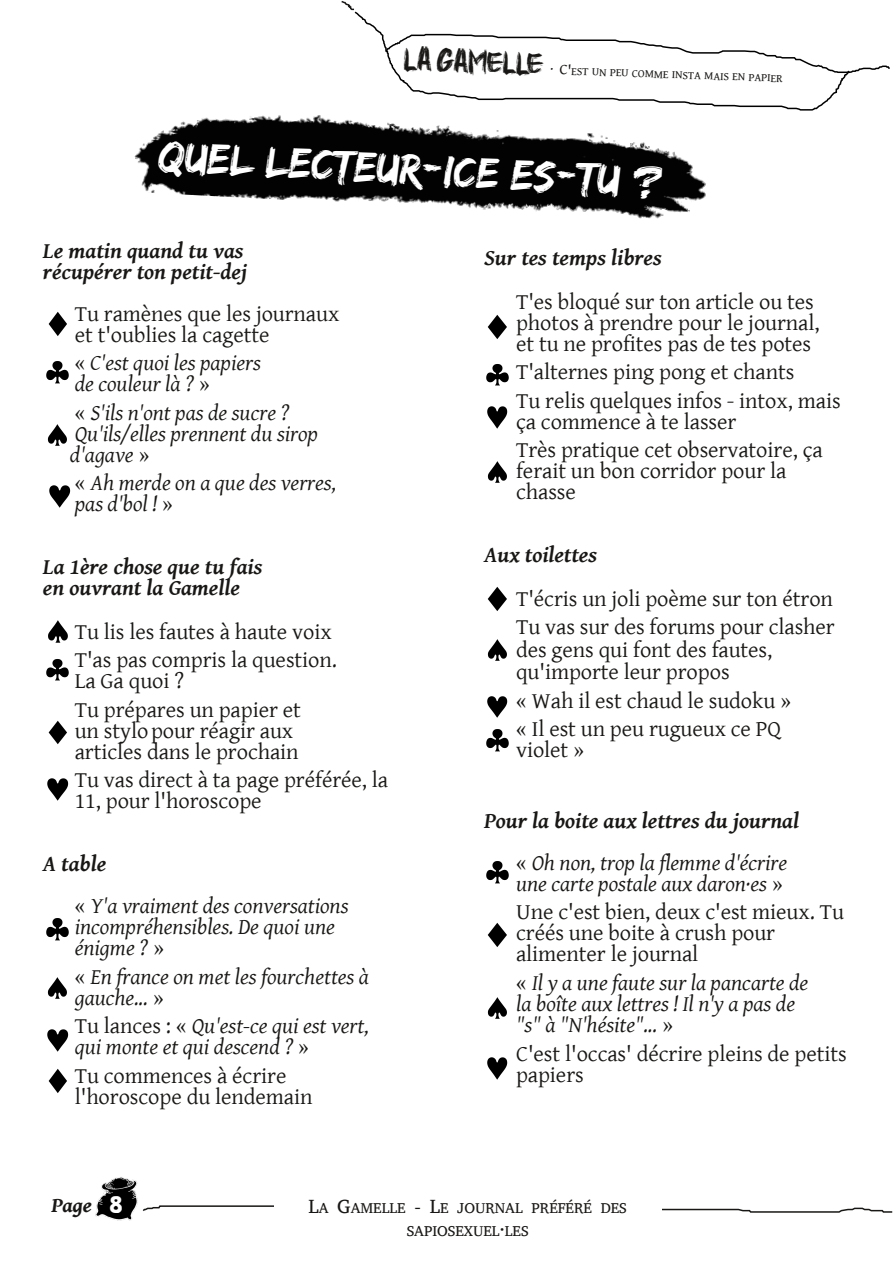
<style>
.page{position:relative;width:893px;height:1263px;background:#fff}
.page>*{position:absolute;margin:0;border:0;box-sizing:border-box;transform-origin:0 0}
.t1{font:45px "Edo SZ";color:#fff}
.t2{font:24px "Block BE";color:#fff}
.t3{font:22.5px/21px "Gentium Basic";color:#181715}
.t4{font:italic 22.5px/21px "Gentium Basic";color:#181715}
.t5{font:italic 700 22.5px/21px "Gentium Basic";letter-spacing:-.005em;color:#181715}
.t6{font:italic 700 21px "Gentium Book Basic";color:#181715}
.t7{font:14.7px/22.5px "Abyssinica SIL";letter-spacing:-.005em;color:#181715;text-align:center}
.t8{font:11.25px "Gentium Book Basic";color:#181715}
.s1{font-family:"Higher Jump";font-size:15px}
.s2{font-size:15px}
.s3{font-style:normal}
.s4{font-weight:700}
.s5{font-weight:400;font-style:normal}
.s6{font-weight:400}
.s7{font-style:italic}
.s8{font-size:19.5px}
</style>
<div class="page">
<svg style="left:142px;top:1205px;width:751px;height:8px"></svg>
<svg style="left:341px;top:1px;width:13px;height:10px"></svg>
<img style="left:95px;top:1177px;width:42px;height:43px">
<svg style="left:353px;top:10px;width:537px;height:101px"></svg>
<img style="left:134px;top:87px;width:584px;height:132px">
<div style="left:275px;top:1195px;width:387px;height:48px;background:#fff"></div>
<img style="left:49px;top:485px;width:21px;height:23px">
<img style="left:46px;top:361px;width:23px;height:23px">
<img style="left:48px;top:312px;width:19px;height:24px">
<img style="left:47px;top:424px;width:20px;height:22px">
<img style="left:47px;top:778px;width:22px;height:23px">
<img style="left:46px;top:659px;width:23px;height:22px">
<img style="left:48px;top:720px;width:19px;height:25px">
<img style="left:48px;top:620px;width:20px;height:23px">
<img style="left:47px;top:1029px;width:22px;height:23px">
<img style="left:46px;top:918px;width:23px;height:23px">
<img style="left:48px;top:1069px;width:19px;height:24px">
<img style="left:47px;top:977px;width:20px;height:22px">
<img style="left:487px;top:406px;width:21px;height:23px">
<img style="left:486px;top:364px;width:23px;height:22px">
<img style="left:487px;top:315px;width:20px;height:24px">
<img style="left:487px;top:461px;width:20px;height:22px">
<img style="left:487px;top:696px;width:21px;height:22px">
<img style="left:486px;top:729px;width:23px;height:23px">
<img style="left:487px;top:587px;width:20px;height:24px">
<img style="left:487px;top:639px;width:20px;height:22px">
<img style="left:487px;top:1057px;width:21px;height:23px">
<img style="left:486px;top:861px;width:23px;height:23px">
<img style="left:487px;top:923px;width:20px;height:24px">
<img style="left:487px;top:997px;width:20px;height:22px">
<p class="t8" style="left:404px;top:59px;width:380px;rotate:2deg"><span class="s1">La GAMELLE</span> <span class="s2">· C'</span>EST UN PEU COMME INSTA MAIS EN PAPIER</p>
<h1 class="t1" style="left:160px;top:130px;width:507px;rotate:3deg">Quel lecteur-ice es-tu ?</h1>
<p class="t5" style="left:43px;top:241px;width:206px">Le matin quand tu vas récupérer ton petit-dej</p>
<p class="t3" style="left:75px;top:304px;width:266px">Tu ramènes que les journaux et t'oublies la cagette</p>
<p class="t4" style="left:75px;top:353px;width:188px"><span class="s3">«</span> C'est quoi les papiers de couleur là ? <span class="s3">»</span></p>
<p class="t4" style="left:70px;top:403px;width:250px"><span class="s3">«</span> S'ils n'ont pas de sucre ?<br>Qu'ils/elles prennent du sirop d'agave <span class="s3">»</span></p>
<p class="t4" style="left:75px;top:473px;width:263px"><span class="s3">«</span> Ah merde on a que des verres, pas d'bol ! <span class="s3">»</span></p>
<p class="t5" style="left:43px;top:557px;width:221px">La 1ère chose que tu fais en ouvrant la Gamelle</p>
<p class="t3" style="left:75px;top:618px;width:264px;line-height:28.5px">Tu lis les fautes à haute voix<br>T'as pas compris la question.</p>
<p class="t3" style="left:75px;top:667px;width:228px;line-height:28.5px">La Ga quoi ?<br>Tu prépares un papier et</p>
<p class="t3" style="left:75px;top:721px;width:225px">un stylopour réagir aux articles dans le prochain</p>
<p class="t3" style="left:75px;top:770px;width:315px">Tu vas direct à ta page préférée, la<br>11, pour l'horoscope</p>
<p class="t4" style="left:75px;top:844px;width:275px;line-height:42px;text-indent:-32px"><span class="s4">A table<br></span><span class="s3">«</span> Y'a vraiment des conversations</p>
<p class="t4" style="left:75px;top:917px;width:262px">incompréhensibles. De quoi une énigme ? <span class="s3">»</span></p>
<p class="t4" style="left:75px;top:967px;width:296px"><span class="s3">«</span> En france on met les fourchettes à gauche... <span class="s3">»</span></p>
<p class="t4" style="left:75px;top:1016px;width:296px"><span class="s3">Tu lances : «</span> Qu'est-ce qui est vert, qui monte et qui descend ? <span class="s3">»</span></p>
<p class="t3" style="left:75px;top:1066px;width:239px">Tu commences à écrire l'horoscope du lendemain</p>
<p class="t5" style="left:484px;top:248px;width:179px">Sur tes temps libres</p>
<p class="t3" style="left:516px;top:292px;width:305px">T'es bloqué sur ton article ou tes photos à prendre pour le journal, et tu ne profites pas de tes potes</p>
<p class="t3" style="left:516px;top:358px;width:326px;line-height:28.5px">T'alternes ping pong et chants<br>Tu relis quelques infos - intox, mais</p>
<p class="t3" style="left:516px;top:408px;width:308px;line-height:28.5px">ça commence à te lasser<br>Très pratique cet observatoire, ça</p>
<p class="t3" style="left:516px;top:461px;width:272px">ferait un bon corridor pour la chasse</p>
<p class="t5" style="left:484px;top:545px;width:114px">Aux toilettes</p>
<p class="t3" style="left:516px;top:585px;width:320px;line-height:28.5px">T'écris un joli poème sur ton étron<br>Tu vas sur des forums pour clasher</p>
<p class="t3" style="left:516px;top:639px;width:258px;line-height:22.5px">des gens qui font des fautes, qu'importe leur propos</p>
<p class="t3" style="left:516px;top:687px;width:277px;line-height:28.5px">« Wah il est chaud le sudoku » « Il est un peu rugueux ce PQ</p>
<p class="t3" style="left:516px;top:740px;width:70px">violet »</p>
<p class="t5" style="left:516px;top:800px;width:284px;line-height:42px;text-indent:-32px">Pour la boite aux lettres du journal <span class="s5">«</span> <span class="s6">Oh non, trop la flemme d'écrire</span></p>
<p class="t3" style="left:516px;top:870px;width:329px;line-height:28.5px"><span class="s7">une carte postale aux daron·es</span> »<br>Une c'est bien, deux c'est mieux. Tu</p>
<p class="t3" style="left:516px;top:923px;width:261px">créés une boite à crush pour alimenter le journal</p>
<p class="t4" style="left:516px;top:973px;width:294px"><span class="s3">«</span> Il y a une faute sur la pancarte de la boîte aux lettres ! Il n'y a pas de "s" à "N'hésite"... <span class="s3">»</span></p>
<p class="t3" style="left:516px;top:1043px;width:332px">C'est l'occas' décrire pleins de petits papiers</p>
<p class="t2" style="left:110px;top:1191px;width:14px">8</p>
<p class="t6" style="left:51px;top:1193px;width:42px">Page</p>
<p class="t7" style="left:309px;top:1197px;width:320px"><span class="s8">L</span>A <span class="s8">G</span>AMELLE <span class="s8">- L</span>E JOURNAL PRÉFÉRÉ DES<br>SAPIOSEXUEL<span class="s8">·</span>LES</p>
</div>
